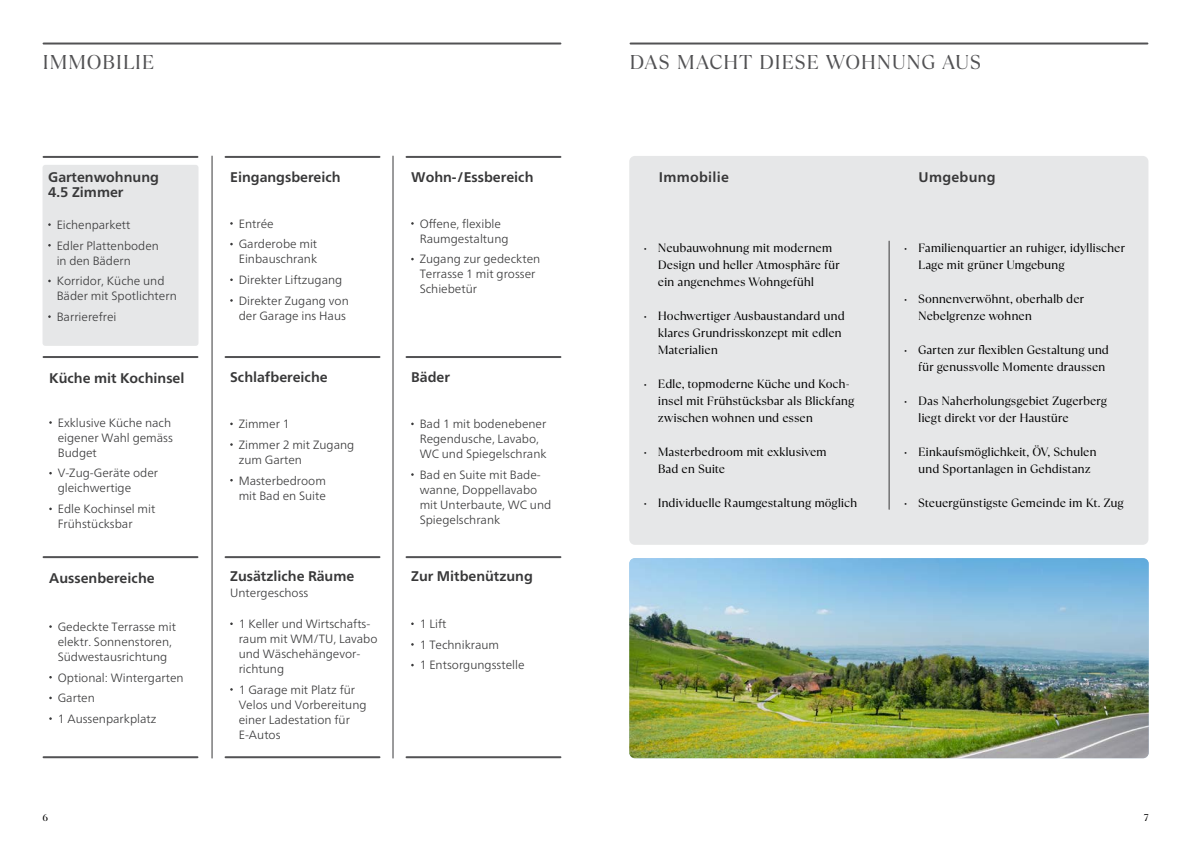
<style>
.page{position:relative;width:1191px;height:842px;background:#fff}
.page>*{position:absolute;margin:0;border:0;box-sizing:border-box;transform-origin:0 0}
.t1{font:20px "TT Ramillas";letter-spacing:.025em;color:#525254}
.t2{font:700 14px "Frutiger Neue LT";color:#383839}
.t3{font:700 14px "Frutiger Neue LT";letter-spacing:.02em;color:#383839}
.t4{font:300 12px/15px "Frutiger Neue LT";color:#383839}
.t5{font:12px/17px "TT Ramillas";letter-spacing:-.01em;color:#000}
.t6{font:10px "TT Ramillas";color:#000}
</style>
<div class="page">
<div style="left:43px;top:165px;width:155px;height:181px;background:#e6e7e8;border-radius:3px"></div>
<div style="left:629px;top:156px;width:519px;height:389px;background:#e6e7e8;border-radius:6px"></div>
<hr style="left:889px;top:241px;width:1px;height:268px;background:#383839">
<hr style="left:44px;top:43px;width:516px;height:2px;background:#525254">
<hr style="left:630px;top:43px;width:517px;height:2px;background:#525254">
<img style="left:629px;top:558px;width:519px;height:200px">
<hr style="left:44px;top:156px;width:153px;height:2px;background:#525254">
<hr style="left:44px;top:356px;width:153px;height:2px;background:#525254">
<hr style="left:44px;top:556px;width:153px;height:2px;background:#525254">
<hr style="left:44px;top:756px;width:153px;height:2px;background:#525254">
<hr style="left:225px;top:156px;width:154px;height:2px;background:#525254">
<hr style="left:225px;top:356px;width:154px;height:2px;background:#525254">
<hr style="left:225px;top:556px;width:154px;height:2px;background:#525254">
<hr style="left:225px;top:756px;width:154px;height:2px;background:#525254">
<hr style="left:406px;top:156px;width:154px;height:2px;background:#525254">
<hr style="left:406px;top:356px;width:154px;height:2px;background:#525254">
<hr style="left:406px;top:556px;width:154px;height:2px;background:#525254">
<hr style="left:406px;top:756px;width:154px;height:2px;background:#525254">
<hr style="left:212px;top:156px;width:1px;height:602px;background:#383839">
<hr style="left:393px;top:156px;width:1px;height:602px;background:#383839">
<h1 class="t1" style="left:43px;top:51px;width:113px">IMMOBILIE</h1>
<h1 class="t1" style="left:629px;top:51px;width:353px">DAS MACHT DIESE WOHNUNG AUS</h1>
<p class="t2" style="left:48px;top:169px;width:112px">Gartenwohnung</p>
<p class="t3" style="left:659px;top:169px;width:72px">Immobilie</p>
<p class="t3" style="left:918px;top:169px;width:79px">Umgebung</p>
<p class="t2" style="left:48px;top:184px;width:77px">4.5 Zimmer</p>
<p class="t4" style="left:57px;top:214px;width:104px;line-height:20.7px">Eichenparkett<br>Edler Plattenboden</p>
<p class="t4" style="left:57px;top:250px;width:109px;line-height:20.7px">in den Bädern<br>Korridor, Küche und</p>
<p class="t4" style="left:57px;top:286px;width:122px;line-height:20.7px">Bäder mit Spotlichtern<br>Barrierefrei</p>
<p class="t2" style="left:230px;top:169px;width:112px">Eingangsbereich</p>
<p class="t4" style="left:239px;top:213px;width:80px;line-height:20.7px">Entrée<br>Garderobe mit</p>
<p class="t4" style="left:239px;top:249px;width:112px;line-height:20.7px">Einbauschrank<br>Direkter Liftzugang<br>Direkter Zugang von</p>
<p class="t4" style="left:239px;top:308px;width:109px">der Garage ins Haus</p>
<p class="t2" style="left:411px;top:169px;width:124px">Wohn-/Essbereich</p>
<p class="t4" style="left:420px;top:216px;width:90px">Offene, flexible<br>Raumgestaltung</p>
<p class="t4" style="left:420px;top:252px;width:122px">Zugang zur gedeckten<br>Terrasse 1 mit grosser<br>Schiebetür</p>
<p class="t5" style="left:658px;top:239px;width:183px;text-indent:-14px">• Neubauwohnung mit modernem<br>Design und heller Atmosphäre für ein angenehmes Wohngefühl</p>
<p class="t5" style="left:658px;top:307px;width:188px;text-indent:-14px">• Hochwertiger Ausbaustandard und klares Grundrisskonzept mit edlen<br>Materialien</p>
<p class="t5" style="left:658px;top:375px;width:198px;text-indent:-14px">• Edle, topmoderne Küche und Koch&shy;insel mit Frühstücksbar als Blickfang zwischen wohnen und essen</p>
<p class="t5" style="left:658px;top:443px;width:170px;text-indent:-14px">• Masterbedroom mit exklusivem<br>Bad en Suite</p>
<p class="t5" style="left:643px;top:494px;width:215px">• Individuelle Raumgestaltung möglich</p>
<p class="t5" style="left:918px;top:239px;width:208px;text-indent:-14px">• Familienquartier an ruhiger, idyllischer<br>Lage mit grüner Umgebung</p>
<p class="t5" style="left:918px;top:290px;width:167px;text-indent:-14px">• Sonnenverwöhnt, oberhalb der<br>Nebelgrenze wohnen</p>
<p class="t5" style="left:904px;top:341px;width:206px;text-align:right">• Garten zur flexiblen Gestaltung und für genussvolle Momente draussen</p>
<p class="t5" style="left:918px;top:392px;width:190px;text-indent:-14px">• Das Naherholungsgebiet Zugerberg liegt direkt vor der Haustüre</p>
<p class="t5" style="left:918px;top:443px;width:180px;text-indent:-14px">• Einkaufsmöglichkeit, ÖV, Schulen und Sportanlagen in Gehdistanz</p>
<p class="t5" style="left:904px;top:494px;width:221px">• Steuergünstigste Gemeinde im Kt. Zug</p>
<p class="t2" style="left:411px;top:369px;width:40px">Bäder</p>
<p class="t4" style="left:420px;top:416px;width:128px">Bad 1 mit bodenebener<br>Regendusche, Lavabo,<br>WC und Spiegelschrank</p>
<p class="t4" style="left:420px;top:467px;width:133px">Bad en Suite mit Bade&shy;wanne, Doppellavabo mit Unterbaute, WC und<br>Spiegelschrank</p>
<p class="t2" style="left:230px;top:369px;width:99px">Schlafbereiche</p>
<p class="t4" style="left:239px;top:413px;width:117px;line-height:20.7px">Zimmer 1<br>Zimmer 2 mit Zugang</p>
<p class="t4" style="left:239px;top:449px;width:89px;line-height:20.7px">zum Garten<br>Masterbedroom</p>
<p class="t4" style="left:239px;top:488px;width:89px">mit Bad en Suite</p>
<p class="t2" style="left:49px;top:370px;width:137px">Küche mit Kochinsel</p>
<p class="t4" style="left:58px;top:415px;width:117px">Exklusive Küche nach eigener Wahl gemäss<br>Budget</p>
<p class="t4" style="left:58px;top:466px;width:102px">V-Zug-Geräte oder gleichwertige</p>
<p class="t4" style="left:58px;top:501px;width:99px">Edle Kochinsel mit<br>Frühstücksbar</p>
<p class="t2" style="left:49px;top:569px;width:107px">Aussenbereiche</p>
<p class="t4" style="left:58px;top:619px;width:120px">Gedeckte Terrasse mit elektr. Sonnenstoren,<br>Südwestausrichtung</p>
<p class="t4" style="left:58px;top:667px;width:127px;line-height:20.7px">Optional: Wintergarten<br>Garten<br>1 Aussenparkplatz</p>
<p class="t2" style="left:230px;top:568px;width:126px">Zusätzliche Räume</p>
<p class="t4" style="left:230px;top:585px;width:80px">Untergeschoss</p>
<p class="t4" style="left:239px;top:616px;width:140px">1 Keller und Wirtschafts&shy;raum mit WM/TU, Lavabo und Wäschehängevor&shy;richtung</p>
<p class="t4" style="left:239px;top:682px;width:129px">1 Garage mit Platz für<br>Velos und Vorbereitung einer Ladestation für<br>E-Autos</p>
<p class="t2" style="left:411px;top:568px;width:123px">Zur Mitbenützung</p>
<p class="t4" style="left:420px;top:613px;width:106px;line-height:20.7px">1 Lift<br>1 Technikraum<br>1 Entsorgungsstelle</p>
<p class="t6" style="left:43px;top:811px;width:7px">6</p>
<p class="t6" style="left:1143px;top:811px;width:7px">7</p>
</div>
